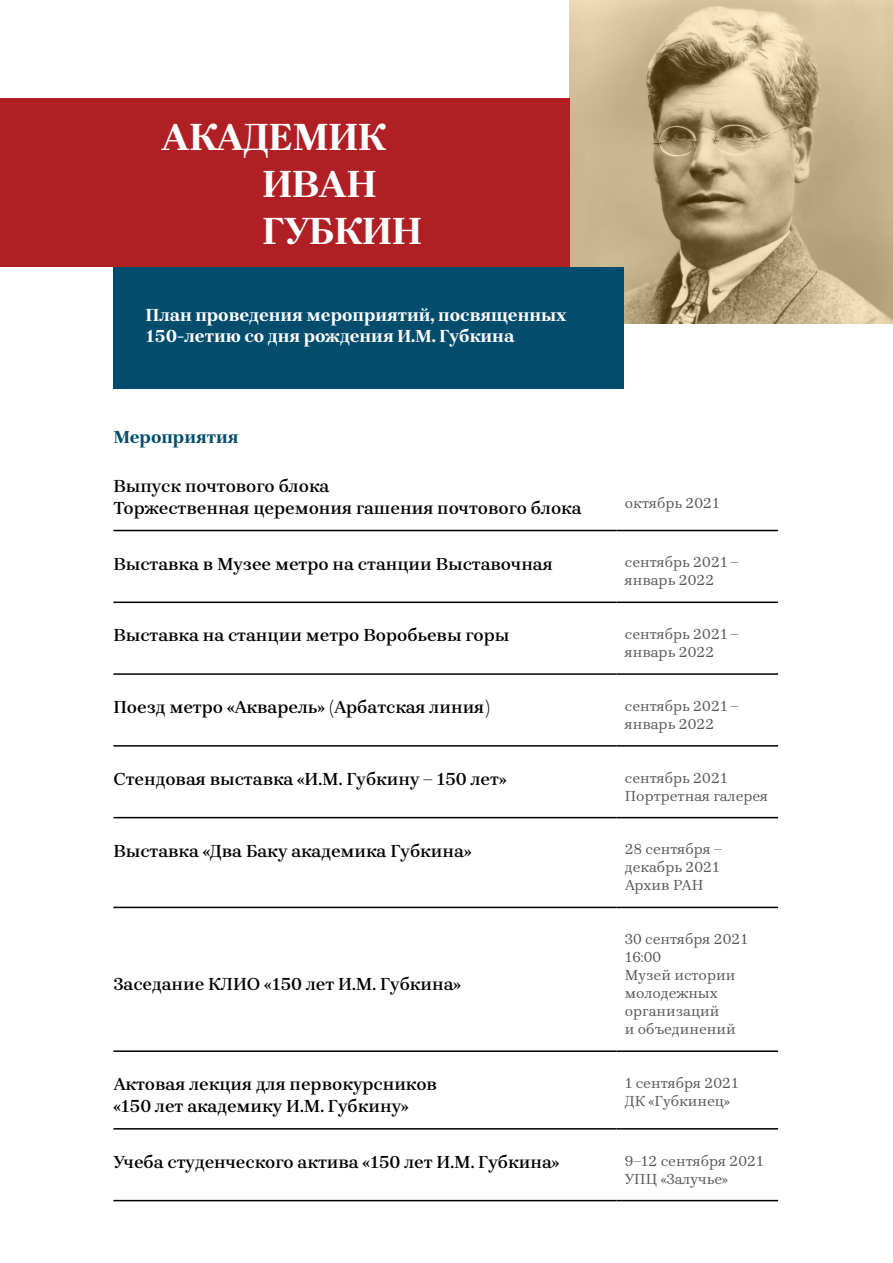
<style>
.page{position:relative;width:893px;height:1263px;background:#fff}
.page>*{position:absolute;margin:0;border:0;box-sizing:border-box;transform-origin:0 0}
.t1{font:700 39px/46.8px "Brygada 1918";color:#fff}
.t2{font:600 18px/21.6px "Brygada 1918";color:#000}
.t3{font:700 18px/21.6px "Brygada 1918";color:#fff}
.t4{font:700 18px "Brygada 1918";color:#004d6d}
.t5{font:15px/18px "Brygada 1918";color:#555}
</style>
<div class="page">
<img style="left:570px;top:0;width:323px;height:323px">
<div style="left:0;top:99px;width:570px;height:168px;background:#af1f24"></div>
<div style="left:113px;top:267px;width:511px;height:122px;background:#024c6d"></div>
<hr style="left:113px;top:530px;width:503px;height:1px;background:#000">
<hr style="left:616px;top:530px;width:162px;height:1px;background:#000">
<hr style="left:113px;top:601px;width:503px;height:2px;background:#000">
<hr style="left:616px;top:601px;width:162px;height:2px;background:#000">
<hr style="left:113px;top:673px;width:503px;height:2px;background:#000">
<hr style="left:616px;top:673px;width:162px;height:2px;background:#000">
<hr style="left:113px;top:745px;width:503px;height:2px;background:#000">
<hr style="left:616px;top:745px;width:162px;height:2px;background:#000">
<hr style="left:113px;top:817px;width:503px;height:1px;background:#000">
<hr style="left:616px;top:817px;width:162px;height:1px;background:#000">
<hr style="left:113px;top:907px;width:503px;height:1px;background:#000">
<hr style="left:616px;top:907px;width:162px;height:1px;background:#000">
<hr style="left:113px;top:1050px;width:503px;height:2px;background:#000">
<hr style="left:616px;top:1050px;width:162px;height:2px;background:#000">
<hr style="left:113px;top:1128px;width:503px;height:1px;background:#000">
<hr style="left:616px;top:1128px;width:162px;height:1px;background:#000">
<hr style="left:113px;top:1200px;width:503px;height:1px;background:#000">
<hr style="left:616px;top:1200px;width:162px;height:1px;background:#000">
<h1 class="t1" style="left:262px;top:116px;width:161px;text-indent:-101px">АКАДЕМИК<br>ИВАН<br>ГУБКИН</h1>
<p class="t3" style="left:146px;top:305px;width:422px">План проведения мероприятий, посвященных<br>150-летию со дня рождения И.М. Губкина</p>
<p class="t4" style="left:113px;top:425px;width:127px">Мероприятия</p>
<p class="t2" style="left:113px;top:476px;width:470px">Выпуск почтового блока<br>Торжественная церемония гашения почтового блока</p>
<p class="t5" style="left:625px;top:494px;width:96px">октябрь 2021</p>
<p class="t2" style="left:113px;top:553px;width:441px">Выставка в Музее метро на станции Выставочная</p>
<p class="t5" style="left:625px;top:554px;width:115px">cентябрь 2021 – январь 2022</p>
<p class="t2" style="left:113px;top:625px;width:398px">Выставка на станции метро Воробьевы горы</p>
<p class="t5" style="left:625px;top:626px;width:115px">cентябрь 2021 – январь 2022</p>
<p class="t2" style="left:113px;top:697px;width:378px">Поезд метро «Акварель» (Арбатская линия)</p>
<p class="t5" style="left:625px;top:697px;width:115px">cентябрь 2021 – январь 2022</p>
<p class="t2" style="left:113px;top:769px;width:395px">Стендовая выставка «И.М. Губкину – 150 лет»</p>
<p class="t5" style="left:625px;top:769px;width:145px">cентябрь 2021<br>Портретная галерея</p>
<p class="t2" style="left:113px;top:841px;width:360px">Выставка «Два Баку академика Губкина»</p>
<p class="t5" style="left:625px;top:841px;width:98px">28 cентября – декабрь 2021<br>Архив РАН</p>
<p class="t2" style="left:113px;top:974px;width:349px">Заседание КЛИО «150 лет И.М. Губкина»</p>
<p class="t5" style="left:625px;top:931px;width:125px">30 cентября 2021<br>16:00<br>Музей истории молодежных организаций<br>и объединений</p>
<p class="t2" style="left:113px;top:1074px;width:325px">Актовая лекция для первокурсников «150 лет академику И.М. Губкину»</p>
<p class="t5" style="left:625px;top:1075px;width:115px">1 cентября 2021<br>ДК «Губкинец»</p>
<p class="t2" style="left:113px;top:1152px;width:447px">Учеба студенческого актива «150 лет И.М. Губкина»</p>
<p class="t5" style="left:625px;top:1152px;width:140px">9–12 сентября 2021<br>УПЦ «Залучье»</p>
</div>
